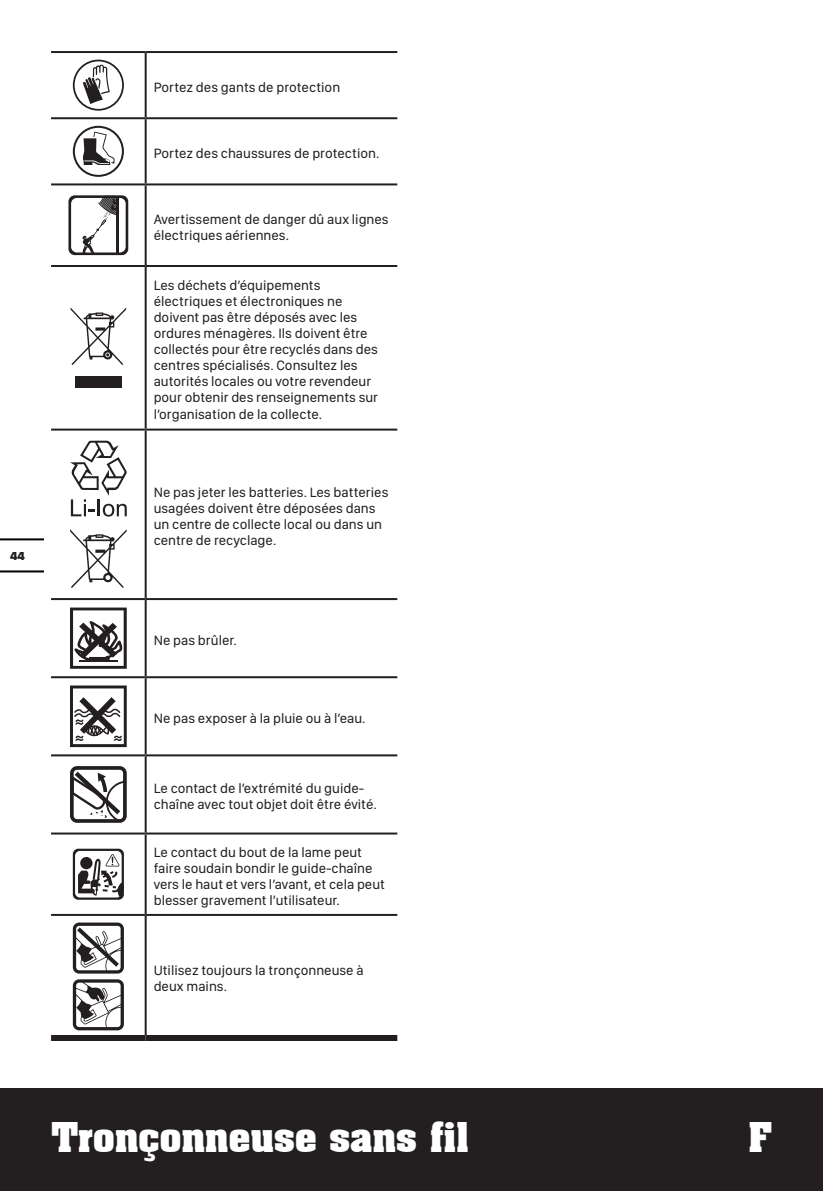
<style>
.page{position:relative;width:823px;height:1191px;background:#fff}
.page>*{position:absolute;margin:0;border:0;box-sizing:border-box;transform-origin:0 0}
.t1{font:700 40px "Aachen BT";letter-spacing:-.025em;color:#fff}
.t2{font:14px/16px "SF Compact Display";color:#231f20}
.t3{font:900 12px "SF Compact Display";color:#231f20}
</style>
<div class="page">
<div style="left:0;top:1089px;width:822px;height:102px;background:#231f20"></div>
<hr style="left:0;top:570px;width:43px;height:2px;background:#000">
<hr style="left:0;top:538px;width:43px;height:2px;background:#000">
<hr style="left:145px;top:119px;width:2px;height:64px;background:#231f20">
<hr style="left:145px;top:185px;width:2px;height:80px;background:#231f20">
<hr style="left:145px;top:267px;width:2px;height:161px;background:#231f20">
<hr style="left:145px;top:430px;width:2px;height:168px;background:#231f20">
<hr style="left:145px;top:600px;width:2px;height:76px;background:#231f20">
<hr style="left:145px;top:678px;width:2px;height:76px;background:#231f20">
<hr style="left:145px;top:756px;width:2px;height:76px;background:#231f20">
<hr style="left:145px;top:834px;width:2px;height:80px;background:#231f20">
<hr style="left:145px;top:916px;width:2px;height:119px;background:#231f20">
<div style="left:51px;top:1035px;width:95px;height:6px;background:#231f20"></div>
<div style="left:146px;top:1035px;width:251px;height:6px;background:#231f20"></div>
<hr style="left:51px;top:51px;width:95px;height:2px;background:#231f20">
<hr style="left:51px;top:117px;width:95px;height:2px;background:#231f20">
<hr style="left:51px;top:183px;width:95px;height:2px;background:#231f20">
<hr style="left:51px;top:265px;width:95px;height:2px;background:#231f20">
<hr style="left:51px;top:428px;width:95px;height:2px;background:#231f20">
<hr style="left:51px;top:598px;width:95px;height:2px;background:#231f20">
<hr style="left:51px;top:676px;width:95px;height:2px;background:#231f20">
<hr style="left:51px;top:754px;width:95px;height:2px;background:#231f20">
<hr style="left:51px;top:832px;width:95px;height:2px;background:#231f20">
<hr style="left:51px;top:914px;width:95px;height:2px;background:#231f20">
<hr style="left:145px;top:53px;width:2px;height:64px;background:#231f20">
<hr style="left:146px;top:51px;width:251px;height:2px;background:#231f20">
<hr style="left:146px;top:117px;width:251px;height:2px;background:#231f20">
<hr style="left:146px;top:183px;width:251px;height:2px;background:#231f20">
<hr style="left:146px;top:265px;width:251px;height:2px;background:#231f20">
<hr style="left:146px;top:428px;width:251px;height:2px;background:#231f20">
<hr style="left:146px;top:598px;width:251px;height:2px;background:#231f20">
<hr style="left:146px;top:676px;width:251px;height:2px;background:#231f20">
<hr style="left:146px;top:754px;width:251px;height:2px;background:#231f20">
<hr style="left:146px;top:832px;width:251px;height:2px;background:#231f20">
<hr style="left:146px;top:914px;width:251px;height:2px;background:#231f20">
<svg style="left:73px;top:60px;width:51px;height:51px"></svg>
<div style="left:73px;top:126px;width:51px;height:51px;border:2px solid #231f20;border-radius:50%"></div>
<svg style="left:83px;top:132px;width:32px;height:33px"></svg>
<svg style="left:70px;top:307px;width:56px;height:58px"></svg>
<div style="left:75px;top:376px;width:46px;height:12px;background:#231f20"></div>
<svg style="left:70px;top:529px;width:57px;height:59px"></svg>
<svg style="left:70px;top:440px;width:57px;height:76px"></svg>
<svg style="left:70px;top:607px;width:57px;height:62px"></svg>
<svg style="left:70px;top:685px;width:57px;height:62px"></svg>
<svg style="left:70px;top:766px;width:57px;height:57px"></svg>
<svg style="left:73px;top:848px;width:51px;height:51px"></svg>
<svg style="left:73px;top:979px;width:51px;height:51px"></svg>
<svg style="left:73px;top:922px;width:51px;height:51px"></svg>
<svg style="left:68px;top:195px;width:60px;height:60px"></svg>
<p class="t3" style="left:10px;top:552px;width:16px">44</p>
<p class="t2" style="left:154px;top:80px;width:188px">Portez des gants de protection</p>
<p class="t2" style="left:154px;top:146px;width:227px">Portez des chaussures de protection.</p>
<p class="t2" style="left:154px;top:212px;width:236px">Avertissement de danger dû aux lignes électriques aériennes.</p>
<p class="t2" style="left:154px;top:279px;width:226px">Les déchets d’équipements électriques et électroniques ne doivent pas être déposés avec les ordures ménagères. Ils doivent être collectés pour être recyclés dans des centres spécialisés. Consultez les autorités locales ou votre revendeur pour obtenir des renseignements sur l’organisation de la collecte.</p>
<p class="t2" style="left:154px;top:485px;width:236px">Ne pas jeter les batteries. Les batteries usagées doivent être déposées dans un centre de collecte local ou dans un centre de recyclage.</p>
<p class="t2" style="left:154px;top:633px;width:84px">Ne pas brûler.</p>
<p class="t2" style="left:154px;top:711px;width:213px">Ne pas exposer à la pluie ou à l’eau.</p>
<p class="t2" style="left:154px;top:781px;width:224px">Le contact de l’extrémité du guide&shy;chaîne avec tout objet doit être évité.</p>
<p class="t2" style="left:154px;top:845px;width:233px">Le contact du bout de la lame peut faire soudain bondir le guide-chaîne vers le haut et vers l’avant, et cela peut blesser gravement l’utilisateur.</p>
<p class="t2" style="left:154px;top:963px;width:211px">Utilisez toujours la tronçonneuse à deux mains.</p>
<h1 class="t1" style="left:51px;top:1111px;width:419px">Tronçonneuse sans fil</h1>
<h1 class="t1" style="left:747px;top:1111px;width:25px">F</h1>
</div>
